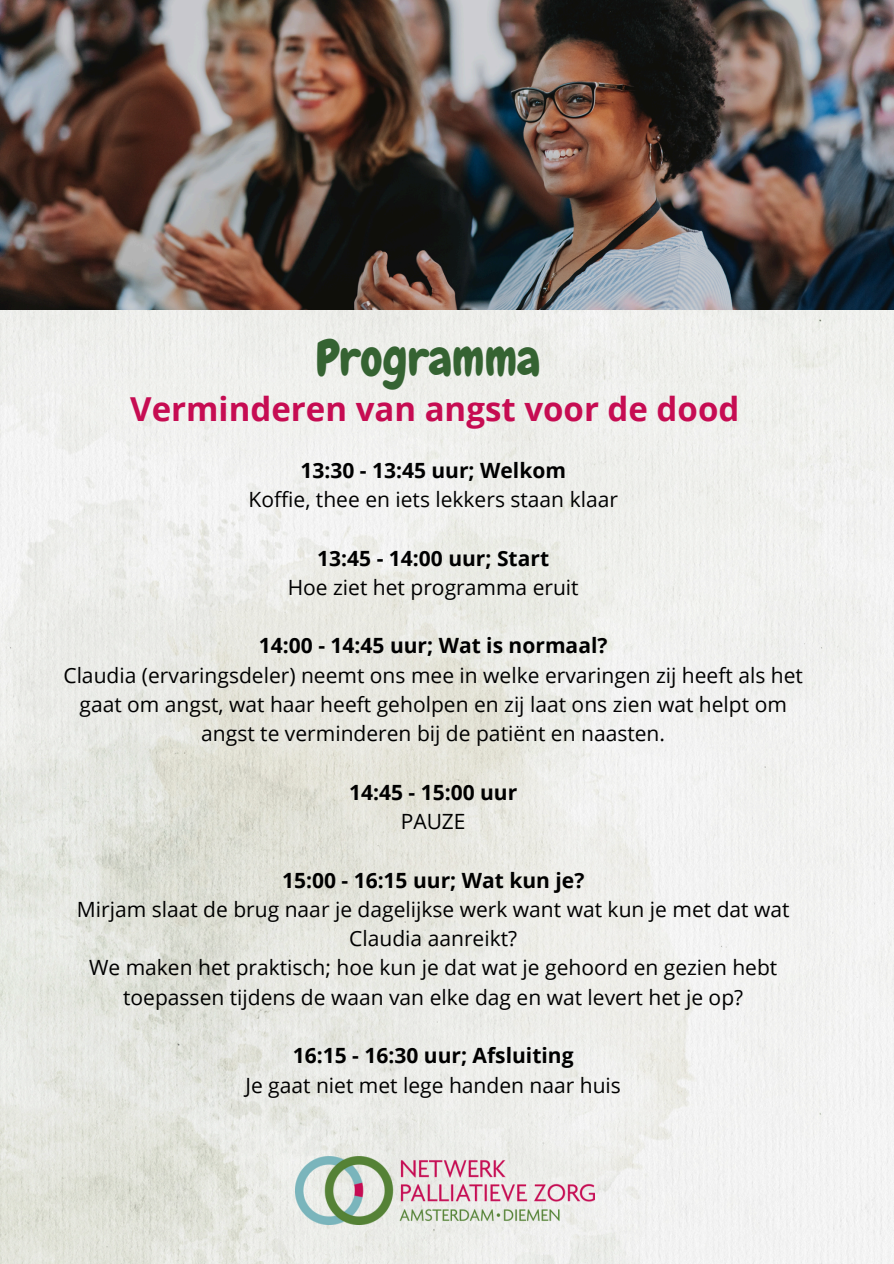
<style>
.page{position:relative;width:894px;height:1264px;background:#fff}
.page>*{position:absolute;margin:0;border:0;box-sizing:border-box;transform-origin:0 0}
.t1{font:49.5px "Chewy";color:#356332}
.t2{font:700 33px "Open Sans";color:#c60c52}
.t3{font:21px/29.2px "Open Sans";color:#000;text-align:center}
.t4{font:700 21px "Open Sans";color:#000}
</style>
<div class="page">
<img style="left:0;top:309px;width:893px;height:954px">
<img style="left:295px;top:1156px;width:299px;height:68px">
<img style="left:0;top:0;width:893px;height:309px">
<h1 class="t1" style="left:316px;top:327px;width:226px">Programma</h1>
<h2 class="t2" style="left:130px;top:386px;width:610px">Verminderen van angst voor de dood</h2>
<p class="t4" style="left:300px;top:455px;width:267px">13:30 - 13:45 uur; Welkom</p>
<p class="t3" style="left:248px;top:484px;width:371px">Koffie, thee en iets lekkers staan klaar</p>
<p class="t4" style="left:317px;top:543px;width:233px">13:45 - 14:00 uur; Start</p>
<p class="t3" style="left:287px;top:572px;width:292px">Hoe ziet het programma eruit</p>
<p class="t4" style="left:259px;top:631px;width:350px">14:00 - 14:45 uur; Wat is normaal?</p>
<p class="t3" style="left:63px;top:660px;width:740px">Claudia (ervaringsdeler) neemt ons mee in welke ervaringen zij heeft als het gaat om angst, wat haar heeft geholpen en zij laat ons zien wat helpt om angst te verminderen bij de patiënt en naasten.</p>
<p class="t4" style="left:349px;top:777px;width:170px">14:45 - 15:00 uur</p>
<p class="t3" style="left:400px;top:806px;width:66px">PAUZE</p>
<p class="t4" style="left:282px;top:865px;width:304px">15:00 - 16:15 uur; Wat kun je?</p>
<p class="t3" style="left:77px;top:894px;width:714px">Mirjam slaat de brug naar je dagelijkse werk want wat kun je met dat wat Claudia aanreikt?<br>We maken het praktisch; hoe kun je dat wat je gehoord en gezien hebt toepassen tijdens de waan van elke dag en wat levert het je op?</p>
<p class="t4" style="left:293px;top:1040px;width:282px">16:15 - 16:30 uur; Afsluiting</p>
<p class="t3" style="left:245px;top:1069px;width:377px">Je gaat niet met lege handen naar huis</p>
</div>
